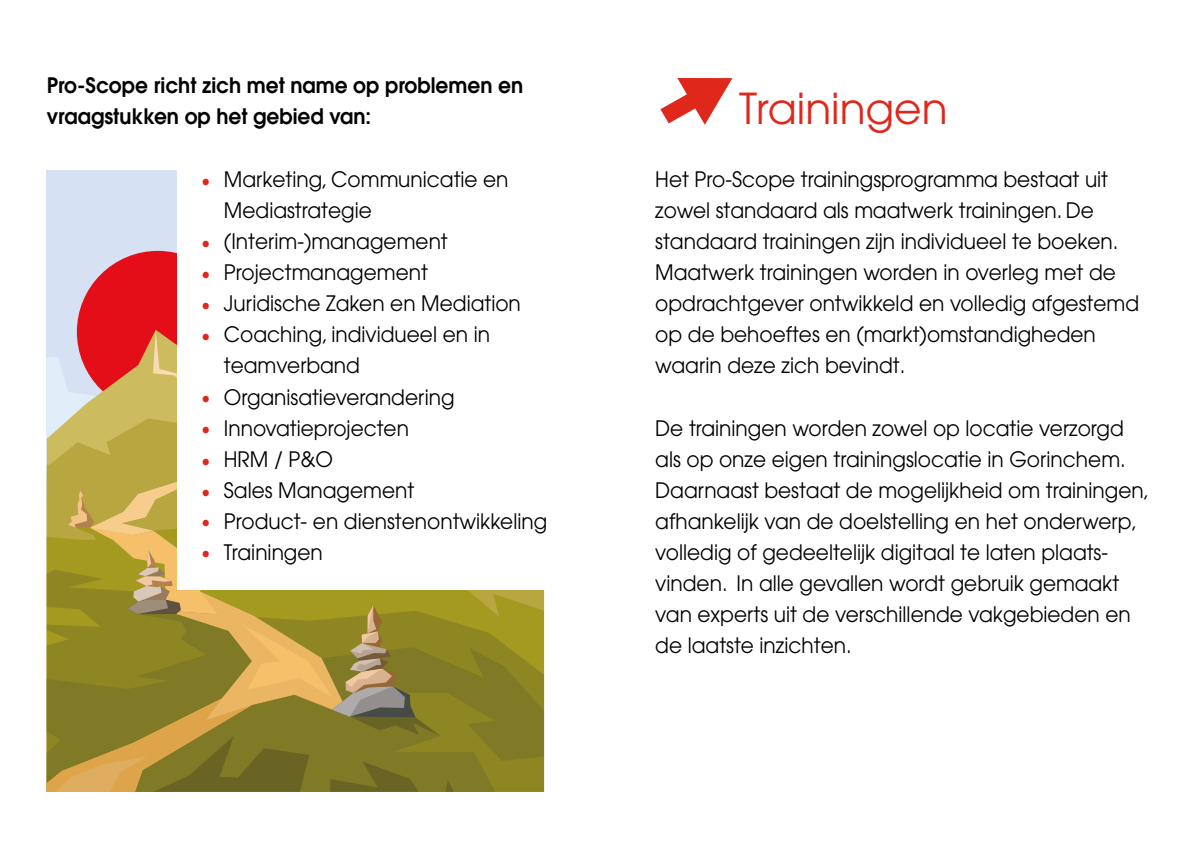
<style>
.page{position:relative;width:1191px;height:842px;background:#fff}
.page>*{position:absolute;margin:0;border:0;box-sizing:border-box;transform-origin:0 0}
.t1{font:42.4px "Avant Garde";color:#df271c}
.t2{font:21.2px/31.2px "Avant Garde";color:#000;scale:.95 1}
.t3{font:600 21.2px/31.2px "Avant Garde";color:#000;scale:.95 1}
.s1{font-weight:600;color:#df271c}
</style>
<div class="page">
<div style="left:47px;top:170px;width:130px;height:160px;background:#d6e2f3"></div>
<div style="left:77px;top:251px;width:162px;height:162px;background:#e30e18;border-radius:50%"></div>
<svg style="left:454px;top:614px;width:90px;height:178px;background:#8b8322"></svg>
<svg style="left:47px;top:330px;width:407px;height:462px;background:#a5903d"></svg>
<div style="left:177px;top:159px;width:385px;height:431px;background:#fff"></div>
<svg style="left:660px;top:78px;width:72px;height:47px"></svg>
<p class="t3" style="left:47px;top:70px;width:503px">Pro-Scope richt zich met name op problemen en vraagstukken op het gebied van:</p>
<p class="t2" style="left:224px;top:163px;width:301px;text-indent:-24px"><span class="s1">•</span> Marketing, Communicatie en<br>Mediastrategie</p>
<p class="t2" style="left:200px;top:226px;width:262px"><span class="s1">•</span> (Interim-)management</p>
<p class="t2" style="left:200px;top:257px;width:242px"><span class="s1">•</span> Projectmanagement</p>
<p class="t2" style="left:200px;top:288px;width:339px"><span class="s1">•</span> Juridische Zaken en Mediation</p>
<p class="t2" style="left:224px;top:319px;width:282px;text-indent:-24px"><span class="s1">•</span> Coaching, individueel en in teamverband</p>
<p class="t2" style="left:200px;top:381px;width:270px"><span class="s1">•</span> Organisatieverandering</p>
<p class="t2" style="left:200px;top:412px;width:222px"><span class="s1">•</span> Innovatieprojecten</p>
<p class="t2" style="left:200px;top:443px;width:142px"><span class="s1">•</span> HRM / P&amp;O</p>
<p class="t2" style="left:200px;top:474px;width:227px"><span class="s1">•</span> Sales Management</p>
<p class="t2" style="left:200px;top:506px;width:367px"><span class="s1">•</span> Product- en dienstenontwikkeling</p>
<p class="t2" style="left:200px;top:537px;width:131px"><span class="s1">•</span> Trainingen</p>
<h1 class="t1" style="left:739px;top:84px;width:210px">Trainingen</h1>
<p class="t2" style="left:655px;top:163px;width:511px">Het Pro-Scope trainingsprogramma bestaat uit zowel standaard als maatwerk trainingen. De standaard trainingen zijn individueel te boeken.<br>Maatwerk trainingen worden in overleg met de opdrachtgever ontwikkeld en volledig afgestemd op de behoeftes en (markt)omstandigheden waarin deze zich bevindt.</p>
<p class="t2" style="left:655px;top:412px;width:521px">De trainingen worden zowel op locatie verzorgd als op onze eigen trainingslocatie in Gorinchem.<br>Daarnaast bestaat de mogelijkheid om trainingen, afhankelijk van de doelstelling en het onderwerp, volledig of gedeeltelijk digitaal te laten plaats&shy;vinden. In alle gevallen wordt gebruik gemaakt van experts uit de verschillende vakgebieden en de laatste inzichten.</p>
</div>
